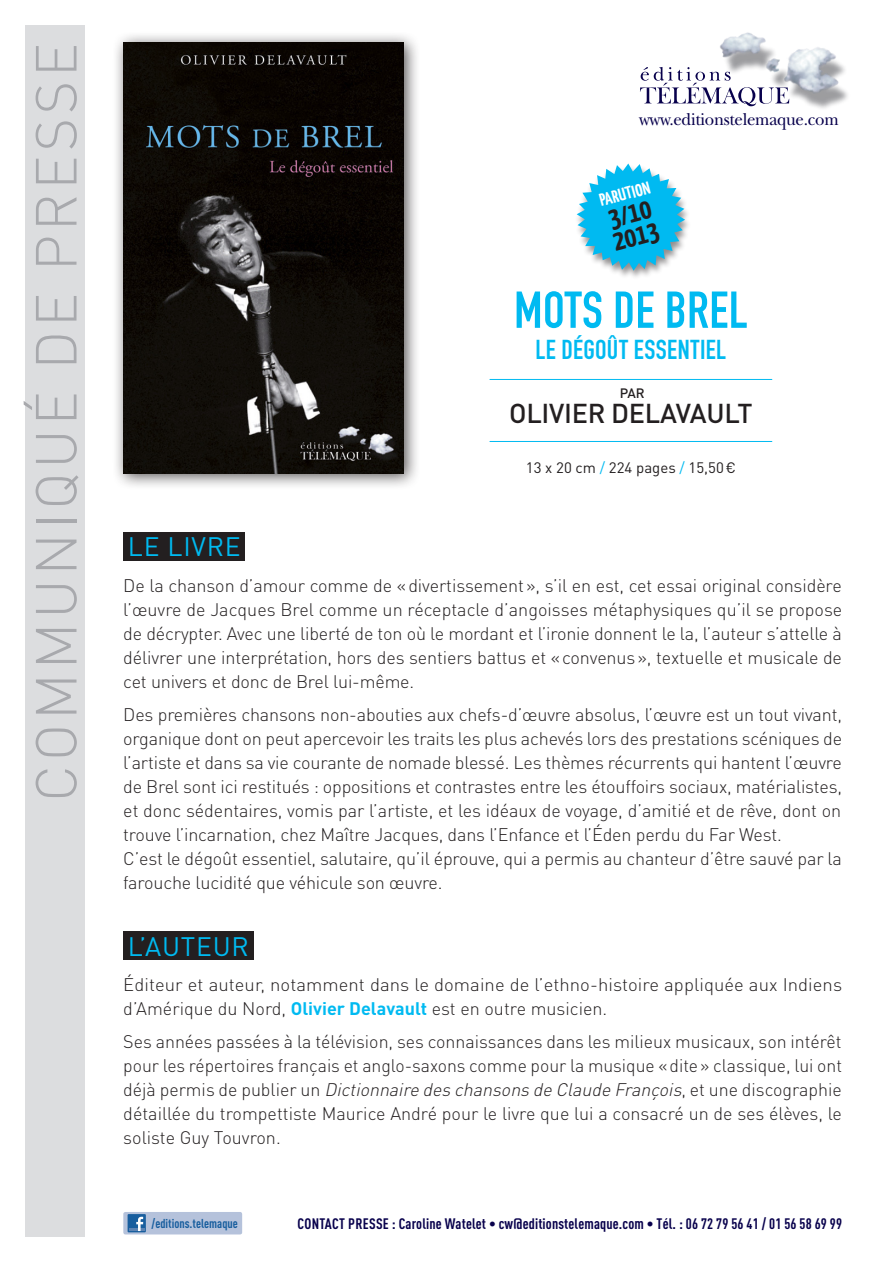
<style>
.page{position:relative;width:893px;height:1263px;background:#fff}
.page>*{position:absolute;margin:0;border:0;box-sizing:border-box;transform-origin:0 0}
.t1{font:300 57px "DIN Pro";letter-spacing:.07em;color:#a8a9ad}
.t2{font:51px "DIN Engschrift Std";letter-spacing:.01em;color:#00baf1}
.t3{font:700 29.25px/23.4px "Yanone Kaffeesatz";color:#231f20}
.t4{font:27px "DIN Engschrift Std";letter-spacing:.015em;color:#00baf1}
.t5{font:500 27px "DIN Pro";letter-spacing:-.01em;color:#231f20}
.t6{font:26.4px "DIN Pro";letter-spacing:.03em;color:#00baf1}
.t7{font:300 18px/24px "DIN Pro";letter-spacing:-.01em;color:#231f20;text-align:justify}
.t8{font:17.7px "New Baskerville Std";letter-spacing:-.015em;color:#08014c;scale:.95 1}
.t9{font:700 17.55px "Yanone Kaffeesatz";color:#fff}
.t10{font:700 condensed 15px "DIN Pro";letter-spacing:.01em;color:#08014c}
.t11{font:15px "DIN Pro";color:#231f20}
.t12{font:500 13.5px "DIN Pro";color:#231f20}
.t13{font:700 condensed 12.75px "DIN Pro";color:#185e9e}
.s1{font-size:23.4px}
.s2{color:#00baf1}
.s3{font-weight:700;color:#00baf1}
.s4{font-style:italic}
</style>
<div class="page">
<div style="left:112px;top:32px;width:309px;height:458px;background:#231f20;opacity:.75"></div>
<img style="left:123px;top:43px;width:280px;height:430px">
<div style="left:123px;top:532px;width:122px;height:29px;background:#231f20"></div>
<div style="left:123px;top:931px;width:130px;height:29px;background:#231f20"></div>
<hr style="left:490px;top:379px;width:282px;height:1px;background:#00baf1">
<hr style="left:490px;top:441px;width:282px;height:1px;background:#00baf1">
<div style="left:573px;top:164px;width:119px;height:117px;background:#231f20;opacity:.5"></div>
<svg style="left:577px;top:163px;width:108px;height:108px"></svg>
<div style="left:26px;top:26px;width:59px;height:1211px;background:#dcdddf"></div>
<img style="left:720px;top:32px;width:128px;height:77px">
<svg style="left:640px;top:67px;width:149px;height:39px"></svg>
<div style="left:123px;top:1212px;width:119px;height:22px;background:#b5c2db;border-radius:2px"></div>
<div style="left:128px;top:1214px;width:18px;height:18px;background:#185e9e"></div>
<hr style="left:129px;top:1228px;width:16px;height:3px;background:#5c83b3">
<svg style="left:136px;top:1217px;width:7px;height:14px"></svg>
<h1 class="t1" style="left:21px;top:802px;width:751px;rotate:-90deg">communiqué de presse</h1>
<p class="t8" style="left:639px;top:109px;width:212px">www.editionstelemaque.com</p>
<p class="t9" style="left:597px;top:190px;width:53px;rotate:-15deg">parution</p>
<h3 class="t3" style="left:604px;top:207px;width:48px;rotate:-15deg">3<span class="s1">/</span>10<br>2013</h3>
<h2 class="t2" style="left:514px;top:280px;width:235px">MOTS DE BREL</h2>
<h3 class="t4" style="left:535px;top:334px;width:192px">LE DÉGOÛT ESSENTIEL</h3>
<p class="t12" style="left:620px;top:384px;width:26px">PAR</p>
<h3 class="t5" style="left:509px;top:395px;width:245px">OLIVIER DELAVAULT</h3>
<h3 class="t6" style="left:128px;top:530px;width:114px">LE LIVRE</h3>
<p class="t11" style="left:526px;top:458px;width:211px">13 x 20 cm <span class="s2">/</span> 224 pages <span class="s2">/</span> 15,50€</p>
<p class="t7" style="left:123px;top:573px;width:721px">De la chanson d’amour comme de «divertissement», s’il en est, cet essai original considère l’œuvre de Jacques Brel comme un réceptacle d’angoisses métaphysiques qu’il se propose de décrypter. Avec une liberté de ton où le mordant et l’ironie donnent le la, l’auteur s’attelle à délivrer une interprétation, hors des sentiers battus et «convenus», textuelle et musicale de cet univers et donc de Brel lui-même.</p>
<p class="t7" style="left:123px;top:702px;width:720px;text-align:left">Des premières chansons non-abouties aux chefs-d’œuvre absolus, l’œuvre est un tout vivant, organique dont on peut apercevoir les traits les plus achevés lors des prestations scéniques de l’artiste et dans sa vie courante de nomade blessé. Les thèmes récurrents qui hantent l’œuvre de Brel sont ici restitués : oppositions et contrastes entre les étouffoirs sociaux, matérialistes, et donc sédentaires, vomis par l’artiste, et les idéaux de voyage, d’amitié et de rêve, dont on trouve l’incarnation, chez Maître Jacques, dans l’Enfance et l’Éden perdu du Far West.<br>C’est le dégoût essentiel, salutaire, qu’il éprouve, qui a permis au chanteur d’être sauvé par la farouche lucidité que véhicule son œuvre.</p>
<h3 class="t6" style="left:128px;top:929px;width:118px">l’auteur</h3>
<p class="t7" style="left:123px;top:972px;width:720px">Éditeur et auteur, notamment dans le domaine de l’ethno-histoire appliquée aux Indiens d’Amérique du Nord, <span class="s3">Olivier Delavault</span> est en outre musicien.</p>
<p class="t7" style="left:123px;top:1029px;width:720px">Ses années passées à la télévision, ses connaissances dans les milieux musicaux, son intérêt pour les répertoires français et anglo-saxons comme pour la musique «dite» classique, lui ont déjà permis de publier un <span class="s4">Dictionnaire des chansons de Claude François</span>, et une discographie détaillée du trompettiste Maurice André pour le livre que lui a consacré un de ses élèves, le soliste Guy Touvron.</p>
<p class="t13" style="left:152px;top:1216px;width:88px">/editions.telemaque</p>
<p class="t10" style="left:298px;top:1214px;width:546px">Contact presse : Caroline Watelet • cw@editionstelemaque.com • Tél. : 06 72 79 56 41 / 01 56 58 69 99</p>
</div>
